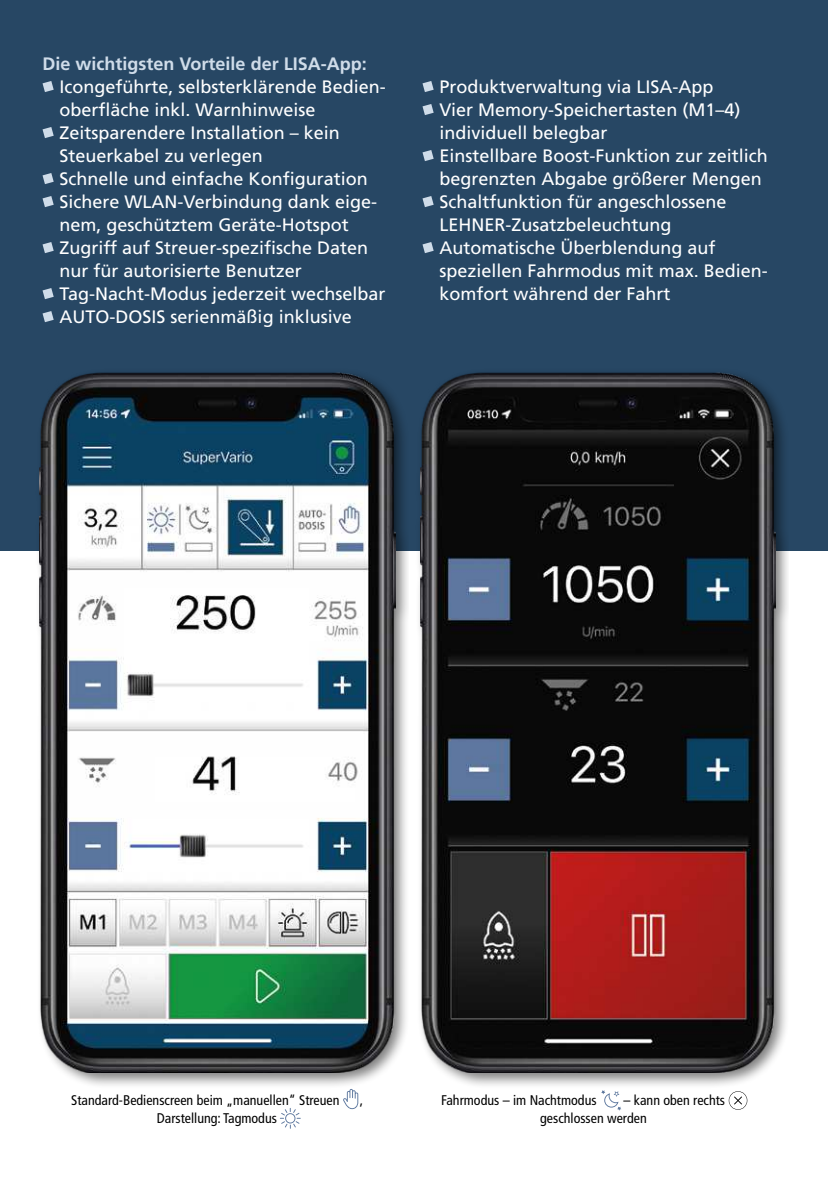
<style>
.page{position:relative;width:828px;height:1191px;background:#fff}
.page>*{position:absolute;margin:0;border:0;box-sizing:border-box;transform-origin:0 0}
.t1{font:18px/23px "Frutiger";color:#fff}
.t2{font:700 18px "Frutiger";color:#cfdce9}
.t3{font:condensed 14px/18px "Frutiger";color:#000}
</style>
<div class="page">
<div style="left:0;top:0;width:828px;height:550px;background:#274764"></div>
<svg style="left:43px;top:81px;width:11px;height:11px"></svg>
<svg style="left:43px;top:127px;width:11px;height:11px"></svg>
<svg style="left:43px;top:173px;width:11px;height:11px"></svg>
<svg style="left:43px;top:196px;width:11px;height:11px"></svg>
<svg style="left:43px;top:242px;width:11px;height:11px"></svg>
<svg style="left:43px;top:288px;width:11px;height:11px"></svg>
<svg style="left:43px;top:311px;width:11px;height:11px"></svg>
<svg style="left:422px;top:81px;width:12px;height:11px"></svg>
<svg style="left:422px;top:104px;width:12px;height:11px"></svg>
<svg style="left:422px;top:150px;width:12px;height:11px"></svg>
<svg style="left:422px;top:196px;width:12px;height:11px"></svg>
<svg style="left:422px;top:242px;width:12px;height:11px"></svg>
<div style="left:415px;top:368px;width:373px;height:721px;background:#000;opacity:.5"></div>
<img style="left:420px;top:372px;width:355px;height:700px">
<div style="left:35px;top:368px;width:373px;height:721px;background:#000;opacity:.5"></div>
<img style="left:40px;top:372px;width:355px;height:700px">
<svg style="left:343px;top:1089px;width:15px;height:20px"></svg>
<svg style="left:280px;top:1108px;width:21px;height:20px"></svg>
<svg style="left:601px;top:1090px;width:20px;height:20px"></svg>
<svg style="left:729px;top:1091px;width:18px;height:18px"></svg>
<p class="t2" style="left:43px;top:56px;width:326px">Die wichtigsten Vorteile der LISA-App:</p>
<p class="t1" style="left:60px;top:76px;width:328px">Icongeführte, selbsterklärende Bedien&shy;oberfläche inkl. Warnhinweise Zeitsparendere Installation – kein Steuerkabel zu verlegen<br>Schnelle und einfache Konfiguration Sichere WLAN-Verbindung dank eige&shy;nem, geschütztem Geräte-Hotspot Zugriff auf Streuer-spezifische Daten nur für autorisierte Benutzer Tag-Nacht-Modus jederzeit wechselbar AUTO-DOSIS serienmäßig inklusive</p>
<p class="t1" style="left:439px;top:76px;width:330px">Produktverwaltung via LISA-App<br>Vier Memory-Speichertasten (M1–4) individuell belegbar<br>Einstellbare Boost-Funktion zur zeitlich begrenzten Abgabe größerer Mengen Schaltfunktion für angeschlossene LEHNER-Zusatzbeleuchtung Automatische Überblendung auf speziellen Fahrmodus mit max. Bedien&shy;komfort während der Fahrt</p>
<p class="t3" style="left:71px;top:1092px;width:270px">Standard-Bedienscreen beim „manuellen“ Streuen</p>
<p class="t3" style="left:360px;top:1092px;width:5px">,</p>
<p class="t3" style="left:157px;top:1110px;width:121px">Darstellung: Tagmodus</p>
<p class="t3" style="left:441px;top:1092px;width:157px">Fahrmodus – im Nachtmodus</p>
<p class="t3" style="left:540px;top:1092px;width:186px;text-indent:83px">– kann oben rechts geschlossen werden</p>
</div>
